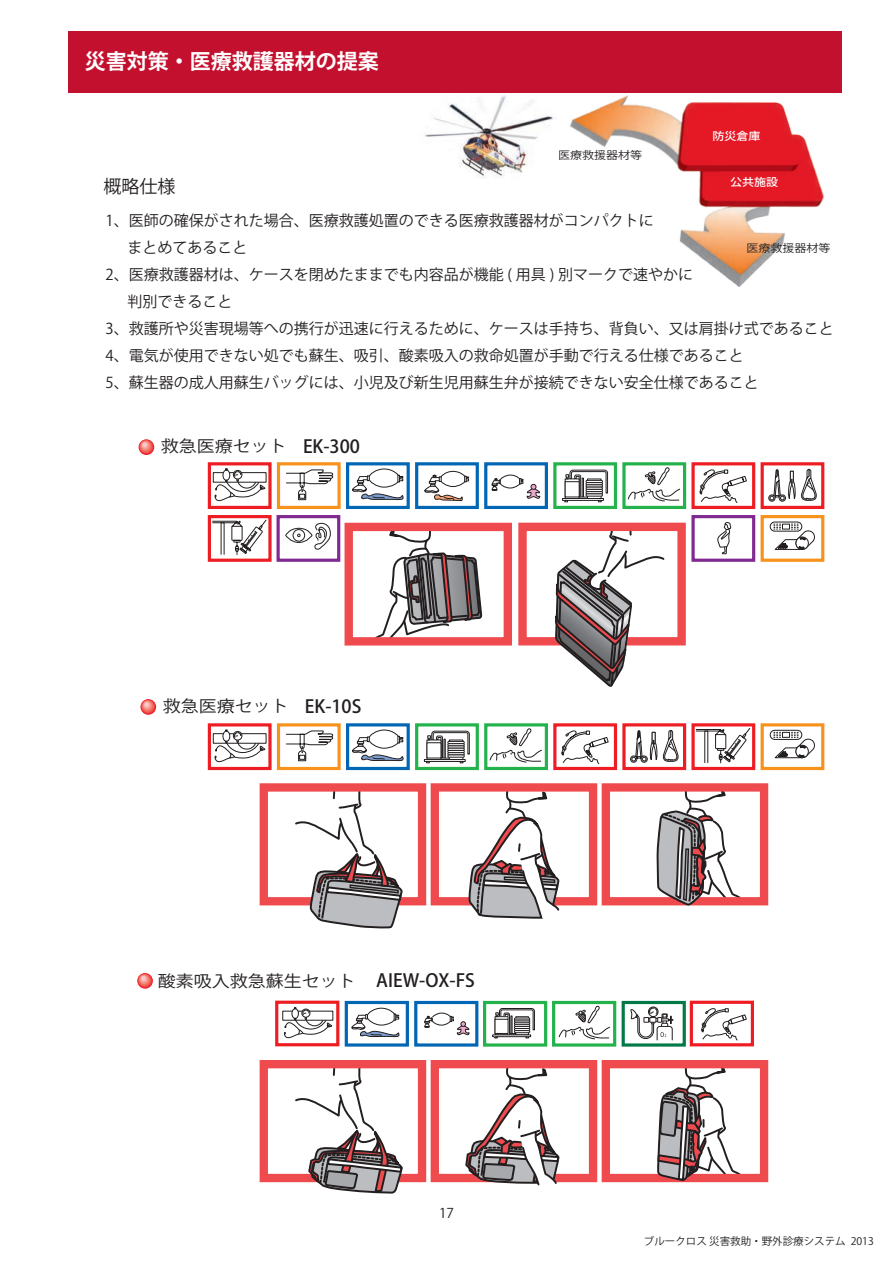
<style>
.page{position:relative;width:893px;height:1263px;background:#fff}
.page>*{position:absolute;margin:0;border:0;box-sizing:border-box;transform-origin:0 0}
.t1{font:700 21px "Koz Go Pro";color:#fff}
.t2{font:18px "Koz Go Pr 6 N";color:#231f20}
.t3{font:16.2px "Koz Go Pr 6 N";color:#231f20;scale:1.11 1}
.t4{font:15px/27px "Koz Go Pr 6 N";color:#231f20}
.t5{font:13.5px "Koz Go Pro";color:#231f20}
.t6{font:10.8px "Koz Go Pr 6 N";color:#231f20;scale:1.11 1}
.t7{font:500 10.8px "Koz Go Pr 6 N";color:#fff;scale:1.11 1}
.t8{font:10.5px "Koz Go Pr 6 N";color:#231f20}
.s1{font-size:18px}
.s2{font-family:"Koz Go Pro";font-weight:500;font-size:18px}
</style>
<div class="page">
<svg style="left:371px;top:522px;width:112px;height:124px"></svg>
<div style="left:345px;top:523px;width:167px;height:122px;border:8px solid #ef4b4e"></div>
<div style="left:518px;top:523px;width:168px;height:122px;border:8px solid #ef4b4e"></div>
<div style="left:431px;top:1060px;width:166px;height:122px;border:8px solid #ef4b4e"></div>
<div style="left:602px;top:1060px;width:166px;height:122px;border:8px solid #ef4b4e"></div>
<div style="left:260px;top:1060px;width:166px;height:122px;border:8px solid #ef4b4e"></div>
<svg style="left:293px;top:1065px;width:111px;height:129px"></svg>
<svg style="left:464px;top:1061px;width:97px;height:125px"></svg>
<svg style="left:213px;top:472px;width:2px;height:10px"></svg>
<div style="left:208px;top:462px;width:64px;height:47px;border:3px solid #ee1d23"></div>
<div style="left:553px;top:462px;width:64px;height:47px;border:3px solid #23b24b"></div>
<div style="left:622px;top:462px;width:64px;height:47px;border:3px solid #23b24b"></div>
<svg style="left:699px;top:469px;width:48px;height:34px"></svg>
<div style="left:691px;top:462px;width:64px;height:47px;border:3px solid #ee1d23"></div>
<svg style="left:369px;top:469px;width:30px;height:18px"></svg>
<div style="left:368px;top:469px;width:32px;height:18px;border:1px solid #231f20;border-radius:50%"></div>
<svg style="left:352px;top:475px;width:52px;height:26px"></svg>
<div style="left:346px;top:462px;width:64px;height:47px;border:3px solid #0166b3"></div>
<div style="left:499px;top:475px;width:22px;height:13px;border:1px solid #231f20;border-radius:50%"></div>
<svg style="left:519px;top:478px;width:21px;height:21px"></svg>
<svg style="left:491px;top:478px;width:9px;height:13px"></svg>
<div style="left:484px;top:462px;width:64px;height:47px;border:3px solid #0166b3"></div>
<svg style="left:440px;top:471px;width:26px;height:15px"></svg>
<div style="left:440px;top:471px;width:26px;height:16px;border:1px solid #231f20;border-radius:50%"></div>
<svg style="left:424px;top:475px;width:45px;height:26px"></svg>
<div style="left:415px;top:462px;width:64px;height:47px;border:3px solid #0166b3"></div>
<svg style="left:768px;top:469px;width:49px;height:33px"></svg>
<div style="left:761px;top:462px;width:63px;height:47px;border:3px solid #ee1d23"></div>
<svg style="left:212px;top:519px;width:55px;height:36px"></svg>
<div style="left:208px;top:515px;width:64px;height:47px;border:3px solid #ee1d23"></div>
<svg style="left:286px;top:469px;width:47px;height:31px"></svg>
<div style="left:277px;top:462px;width:64px;height:47px;border:3px solid #f7931d"></div>
<svg style="left:285px;top:523px;width:46px;height:27px"></svg>
<div style="left:277px;top:515px;width:63px;height:47px;border:3px solid #802990"></div>
<div style="left:691px;top:515px;width:64px;height:47px;background:#fff;border:3px solid #802990"></div>
<div style="left:761px;top:515px;width:63px;height:47px;background:#fff;border:3px solid #f7931d"></div>
<svg style="left:717px;top:522px;width:14px;height:32px"></svg>
<svg style="left:770px;top:522px;width:45px;height:28px"></svg>
<svg style="left:284px;top:1007px;width:49px;height:31px"></svg>
<div style="left:275px;top:1001px;width:64px;height:45px;border:3px solid #ee1d23"></div>
<div style="left:483px;top:1001px;width:64px;height:45px;border:3px solid #23b24b"></div>
<div style="left:492px;top:1035px;width:39px;height:2px;border:1px solid #231f20"></div>
<svg style="left:494px;top:1008px;width:41px;height:30px"></svg>
<div style="left:345px;top:1001px;width:64px;height:45px;border:3px solid #0166b3"></div>
<svg style="left:367px;top:1008px;width:29px;height:17px"></svg>
<div style="left:367px;top:1008px;width:29px;height:17px;border:1px solid #231f20;border-radius:50%"></div>
<svg style="left:351px;top:1014px;width:49px;height:24px"></svg>
<div style="left:552px;top:1001px;width:64px;height:45px;border:3px solid #23b24b"></div>
<svg style="left:559px;top:1006px;width:51px;height:33px"></svg>
<div style="left:414px;top:1001px;width:64px;height:45px;border:3px solid #0166b3"></div>
<svg style="left:432px;top:1013px;width:20px;height:12px"></svg>
<div style="left:431px;top:1013px;width:21px;height:12px;border:1px solid #231f20;border-radius:50%"></div>
<svg style="left:450px;top:1016px;width:20px;height:19px"></svg>
<svg style="left:424px;top:1016px;width:9px;height:12px"></svg>
<div style="left:622px;top:1001px;width:64px;height:45px;background:#fff;border:3px solid #017a47"></div>
<div style="left:690px;top:1001px;width:64px;height:45px;background:#fff;border:3px solid #ee1d23"></div>
<svg style="left:630px;top:1006px;width:117px;height:177px"></svg>
<div style="left:424px;top:759px;width:41px;height:3px;background:#fff;border:1px solid #231f20"></div>
<svg style="left:426px;top:731px;width:44px;height:32px"></svg>
<div style="left:415px;top:723px;width:64px;height:47px;border:3px solid #23b24b"></div>
<svg style="left:490px;top:728px;width:52px;height:35px"></svg>
<div style="left:484px;top:723px;width:64px;height:47px;border:3px solid #23b24b"></div>
<svg style="left:369px;top:730px;width:30px;height:18px"></svg>
<div style="left:368px;top:730px;width:32px;height:18px;border:1px solid #231f20;border-radius:50%"></div>
<svg style="left:352px;top:736px;width:52px;height:26px"></svg>
<div style="left:346px;top:723px;width:64px;height:47px;border:3px solid #0166b3"></div>
<div style="left:622px;top:723px;width:64px;height:47px;border:3px solid #ee1d23"></div>
<svg style="left:696px;top:728px;width:54px;height:35px"></svg>
<div style="left:691px;top:723px;width:64px;height:47px;border:3px solid #ee1d23"></div>
<svg style="left:286px;top:730px;width:47px;height:31px"></svg>
<div style="left:277px;top:723px;width:64px;height:47px;border:3px solid #f7931d"></div>
<svg style="left:770px;top:730px;width:45px;height:29px"></svg>
<div style="left:761px;top:723px;width:63px;height:47px;border:3px solid #f7931d"></div>
<svg style="left:213px;top:733px;width:2px;height:10px"></svg>
<svg style="left:215px;top:730px;width:51px;height:32px"></svg>
<div style="left:208px;top:723px;width:64px;height:47px;border:3px solid #ee1d23"></div>
<svg style="left:554px;top:466px;width:127px;height:305px"></svg>
<div style="left:553px;top:723px;width:64px;height:47px;border:3px solid #ee1d23"></div>
<svg style="left:221px;top:710px;width:13px;height:3px"></svg>
<div style="left:431px;top:783px;width:166px;height:122px;border:8px solid #ef4b4e"></div>
<div style="left:602px;top:783px;width:166px;height:122px;border:8px solid #ef4b4e"></div>
<div style="left:260px;top:783px;width:166px;height:122px;border:8px solid #ef4b4e"></div>
<svg style="left:293px;top:788px;width:111px;height:141px"></svg>
<svg style="left:655px;top:784px;width:89px;height:122px"></svg>
<svg style="left:468px;top:784px;width:102px;height:135px"></svg>
<svg style="left:215px;top:469px;width:51px;height:32px"></svg>
<svg style="left:139px;top:439px;width:15px;height:16px"></svg>
<svg style="left:139px;top:440px;width:14px;height:14px"></svg>
<svg style="left:140px;top:440px;width:13px;height:13px"></svg>
<div style="left:140px;top:440px;width:12px;height:12px;background:#f26559;border-radius:50%"></div>
<div style="left:140px;top:441px;width:11px;height:10px;background:#f27668;border-radius:50%"></div>
<svg style="left:141px;top:441px;width:9px;height:9px"></svg>
<div style="left:141px;top:442px;width:8px;height:7px;background:#f6a7a1;border-radius:50%"></div>
<svg style="left:142px;top:442px;width:5px;height:6px"></svg>
<svg style="left:140px;top:699px;width:16px;height:16px"></svg>
<svg style="left:141px;top:699px;width:14px;height:15px"></svg>
<svg style="left:141px;top:700px;width:13px;height:13px"></svg>
<div style="left:142px;top:700px;width:12px;height:12px;background:#f26559;border-radius:50%"></div>
<div style="left:142px;top:701px;width:11px;height:10px;background:#f27668;border-radius:50%"></div>
<div style="left:143px;top:701px;width:9px;height:9px;background:#f4877a;border-radius:50%"></div>
<div style="left:143px;top:701px;width:8px;height:8px;background:#f5968d;border-radius:50%"></div>
<svg style="left:144px;top:702px;width:6px;height:6px"></svg>
<svg style="left:137px;top:973px;width:16px;height:16px"></svg>
<svg style="left:138px;top:973px;width:14px;height:15px"></svg>
<svg style="left:138px;top:974px;width:13px;height:13px"></svg>
<div style="left:139px;top:974px;width:11px;height:12px;background:#f26559;border-radius:50%"></div>
<div style="left:139px;top:974px;width:11px;height:11px;background:#f27668;border-radius:50%"></div>
<div style="left:140px;top:975px;width:9px;height:9px;background:#f4877a;border-radius:50%"></div>
<div style="left:140px;top:975px;width:8px;height:8px;background:#f5968d;border-radius:50%"></div>
<svg style="left:141px;top:976px;width:6px;height:6px"></svg>
<img style="left:570px;top:95px;width:254px;height:192px">
<img style="left:424px;top:95px;width:129px;height:83px">
<div style="left:68px;top:31px;width:773px;height:62px;background:#c3102e"></div>
<h1 class="t1" style="left:85px;top:48px;width:295px">災害対策・医療救護器材の提案</h1>
<h1 class="t1" style="left:94px;top:52px;width:263px">エマジン ダイヤル式減圧弁</h1>
<p class="t6" style="left:558px;top:149px;width:77px">医療救援器材等</p>
<p class="t7" style="left:712px;top:130px;width:45px">防災倉庫</p>
<p class="t7" style="left:730px;top:176px;width:45px">公共施設</p>
<p class="t2" style="left:103px;top:176px;width:73px">概略仕様</p>
<p class="t4" style="left:106px;top:208px;width:730px">1、医師の確保がされた場合、医療救護処置のできる医療救護器材がコンパクトに<br>　 まとめてあること<br>2、医療救護器材は、ケースを閉めたままでも内容品が機能 ( 用具 ) 別マークで速やかに<br>　 判別できること<br>3、救護所や災害現場等への携行が迅速に行えるために、ケースは手持ち、背負い、又は肩掛け式であること4、電気が使用できない処でも蘇生、吸引、酸素吸入の救命処置が手動で行える仕様であること<br>5、蘇生器の成人用蘇生バッグには、小児及び新生児用蘇生弁が接続できない安全仕様であること</p>
<p class="t6" style="left:746px;top:242px;width:77px">医療救援器材等</p>
<p class="t3" style="left:139px;top:437px;width:201px"><span class="s1">　</span> 救急医療セット <span class="s2">EK-300</span></p>
<p class="t3" style="left:141px;top:697px;width:201px"><span class="s1">　</span> 救急医療セット <span class="s2">EK-10S</span></p>
<p class="t3" style="left:136px;top:972px;width:307px"><span class="s1">　</span> 酸素吸入救急蘇生セット <span class="s2">AIEW-OX-FS</span></p>
<p class="t5" style="left:439px;top:1204px;width:16px">17</p>
<p class="t8" style="left:644px;top:1235px;width:231px">ブルークロス 災害救助・野外診療システム 2013</p>
</div>
